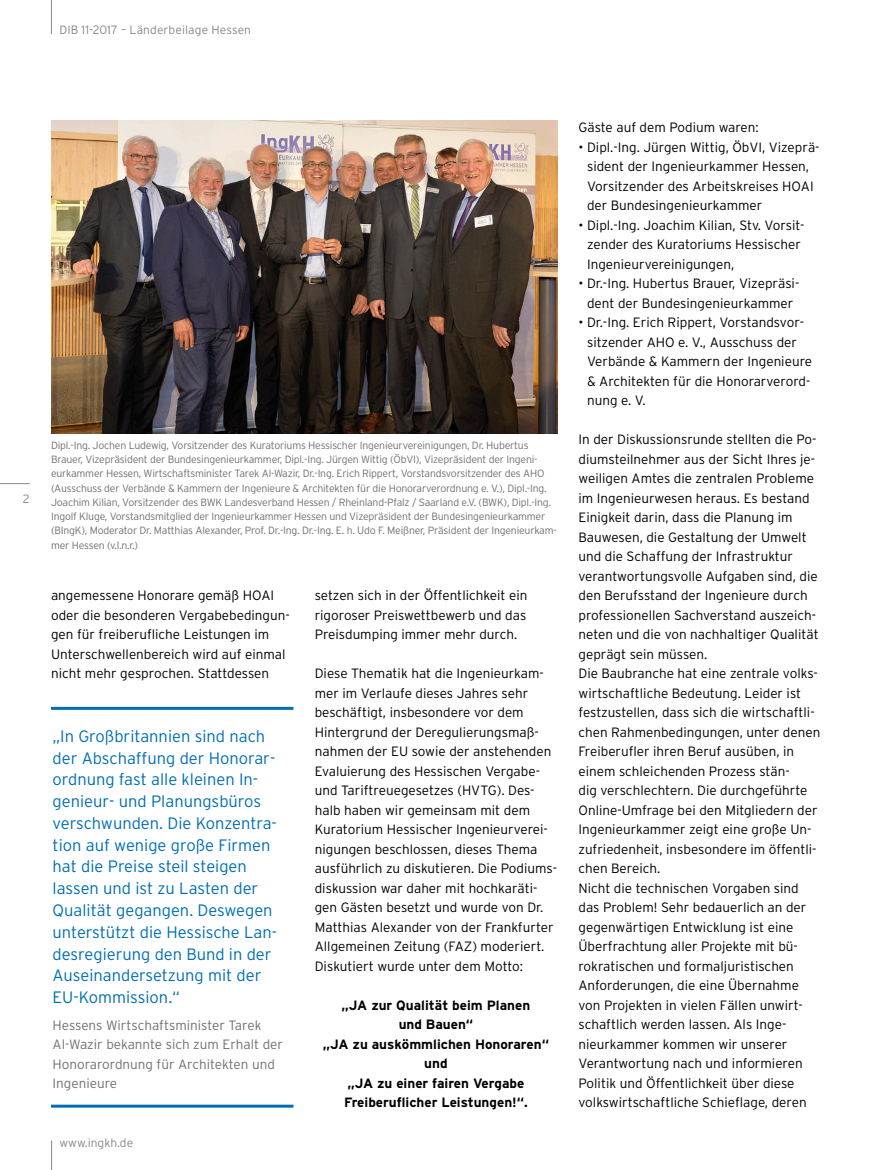
<style>
.page{position:relative;width:872px;height:1170px;background:#fff}
.page>*{position:absolute;margin:0;border:0;box-sizing:border-box;transform-origin:0 0}
.t1{font:300 16.5px/21.8px "Interstate";color:#006eb4}
.t2{font:300 13.5px/19.5px "Interstate";color:#000}
.t3{font:700 13.5px/19.5px "Interstate";color:#000;text-align:center}
.t4{font:300 13.5px/19.5px "Interstate";color:#6f7172}
.t5{font:300 12px "Interstate";letter-spacing:.01em;color:#868789}
.t6{font:300 10.5px/14.2px "Interstate";letter-spacing:-.02em;color:#6f7172}
</style>
<div class="page">
<hr style="left:0;top:483px;width:30px;height:1px;background:#868789">
<svg style="left:51px;top:1140px;width:1px;height:29px"></svg>
<hr style="left:51px;top:0;width:1px;height:34px;background:#868789">
<hr style="left:51px;top:706px;width:242px;height:3px;background:#006eb4">
<hr style="left:51px;top:1104px;width:242px;height:3px;background:#006eb4">
<img style="left:51px;top:120px;width:506px;height:314px">
<p class="t5" style="left:59px;top:23px;width:193px">DIB 11-2017 – Länderbeilage Hessen</p>
<p class="t5" style="left:23px;top:492px;width:8px">2</p>
<p class="t6" style="left:51px;top:438px;width:507px">Dipl.-Ing. Jochen Ludewig, Vorsitzender des Kuratoriums Hessischer Ingenieurvereinigungen, Dr. Hubertus Brauer, Vizepräsident der Bundesingenieurkammer, Dipl.-Ing. Jürgen Wittig (ÖbVI), Vizepräsident der Ingeni&shy;eurkammer Hessen, Wirtschaftsminister Tarek Al-Wazir, Dr.-Ing. Erich Rippert, Vorstandsvorsitzender des AHO (Ausschuss der Verbände &amp; Kammern der Ingenieure &amp; Architekten für die Honorarverordnung e. V.), Dipl.-Ing.<br>Joachim Kilian, Vorsitzender des BWK Landesverband Hessen / Rheinland-Pfalz / Saarland e.V. (BWK), Dipl.-Ing.<br>Ingolf Kluge, Vorstandsmitglied der Ingenieurkammer Hessen und Vizepräsident der Bundesingenieurkammer (BIngK), Moderator Dr. Matthias Alexander, Prof. Dr.-Ing. Dr.-Ing. E. h. Udo F. Meißner, Präsident der Ingenieurkam&shy;mer Hessen (v.l.n.r.)</p>
<p class="t2" style="left:51px;top:585px;width:240px">angemessene Honorare gemäß HOAI oder die besonderen Vergabebedingun&shy;gen für freiberufliche Leistungen im Unterschwellenbereich wird auf einmal nicht mehr gesprochen. Stattdessen</p>
<p class="t1" style="left:53px;top:725px;width:226px">„In Großbritannien sind nach der Abschaffung der Honorar&shy;ordnung fast alle kleinen In&shy;genieur- und Planungsbüros verschwunden. Die Konzentra&shy;tion auf wenige große Firmen hat die Preise steil steigen lassen und ist zu Lasten der<br>Qualität gegangen. Deswegen unterstützt die Hessische Lan&shy;desregierung den Bund in der<br>Auseinandersetzung mit der<br>EU-Kommission.“</p>
<p class="t4" style="left:53px;top:1014px;width:232px">Hessens Wirtschaftsminister Tarek<br>Al-Wazir bekannte sich zum Erhalt der<br>Honorarordnung für Architekten und<br>Ingenieure</p>
<p class="t5" style="left:60px;top:1135px;width:75px">www.ingkh.de</p>
<p class="t2" style="left:315px;top:585px;width:214px;text-align:justify">setzen sich in der Öffentlichkeit ein rigoroser Preiswettbewerb und das Preisdumping immer mehr durch.</p>
<p class="t2" style="left:315px;top:663px;width:244px">Diese Thematik hat die Ingenieurkam&shy;mer im Verlaufe dieses Jahres sehr beschäftigt, insbesondere vor dem Hintergrund der Deregulierungsmaß&shy;nahmen der EU sowie der anstehenden Evaluierung des Hessischen Vergabe&shy;und Tariftreuegesetzes (HVTG). Des&shy;halb haben wir gemeinsam mit dem Kuratorium Hessischer Ingenieurverei&shy;nigungen beschlossen, dieses Thema ausführlich zu diskutieren. Die Podiums&shy;diskussion war daher mit hochkaräti&shy;gen Gästen besetzt und wurde von Dr.<br>Matthias Alexander von der Frankfurter Allgemeinen Zeitung (FAZ) moderiert.<br>Diskutiert wurde unter dem Motto:</p>
<p class="t3" style="left:323px;top:995px;width:227px">„JA zur Qualität beim Planen<br>und Bauen“<br>„JA zu auskömmlichen Honoraren“ und<br>„JA zu einer fairen Vergabe<br>Freiberuflicher Leistungen!“.</p>
<p class="t2" style="left:578px;top:117px;width:182px">Gäste auf dem Podium waren:</p>
<p class="t2" style="left:587px;top:137px;width:234px;text-indent:-9px">• Dipl.-Ing. Jürgen Wittig, ÖbVI, Vizeprä&shy;sident der Ingenieurkammer Hessen, Vorsitzender des Arbeitskreises HOAI der Bundesingenieurkammer</p>
<p class="t2" style="left:587px;top:215px;width:219px;text-indent:-9px">• Dipl.-Ing. Joachim Kilian, Stv. Vorsit&shy;zender des Kuratoriums Hessischer<br>Ingenieurvereinigungen,</p>
<p class="t2" style="left:578px;top:273px;width:222px;text-align:center">• Dr.-Ing. Hubertus Brauer, Vizepräsi&shy;dent der Bundesingenieurkammer</p>
<p class="t2" style="left:587px;top:312px;width:226px;text-indent:-9px">• Dr.-Ing. Erich Rippert, Vorstandsvor&shy;sitzender AHO e. V., Ausschuss der<br>Verbände &amp; Kammern der Ingenieure &amp; Architekten für die Honorarverord&shy;nung e. V.</p>
<p class="t2" style="left:578px;top:429px;width:243px">In der Diskussionsrunde stellten die Po&shy;diumsteilnehmer aus der Sicht Ihres je&shy;weiligen Amtes die zentralen Probleme im Ingenieurwesen heraus. Es bestand Einigkeit darin, dass die Planung im Bauwesen, die Gestaltung der Umwelt und die Schaffung der Infrastruktur verantwortungsvolle Aufgaben sind, die den Berufsstand der Ingenieure durch professionellen Sachverstand auszeich&shy;neten und die von nachhaltiger Qualität geprägt sein müssen.<br>Die Baubranche hat eine zentrale volks&shy;wirtschaftliche Bedeutung. Leider ist festzustellen, dass sich die wirtschaftli&shy;chen Rahmenbedingungen, unter denen Freiberufler ihren Beruf ausüben, in einem schleichenden Prozess stän-<br>dig verschlechtern. Die durchgeführte Online-Umfrage bei den Mitgliedern der Ingenieurkammer zeigt eine große Un&shy;zufriedenheit, insbesondere im öffentli&shy;chen Bereich.<br>Nicht die technischen Vorgaben sind das Problem! Sehr bedauerlich an der gegenwärtigen Entwicklung ist eine Überfrachtung aller Projekte mit bü&shy;rokratischen und formaljuristischen Anforderungen, die eine Übernahme von Projekten in vielen Fällen unwirt&shy;schaftlich werden lassen. Als Inge&shy;nieurkammer kommen wir unserer Verantwortung nach und informieren Politik und Öffentlichkeit über diese volkswirtschaftliche Schieflage, deren</p>
</div>
